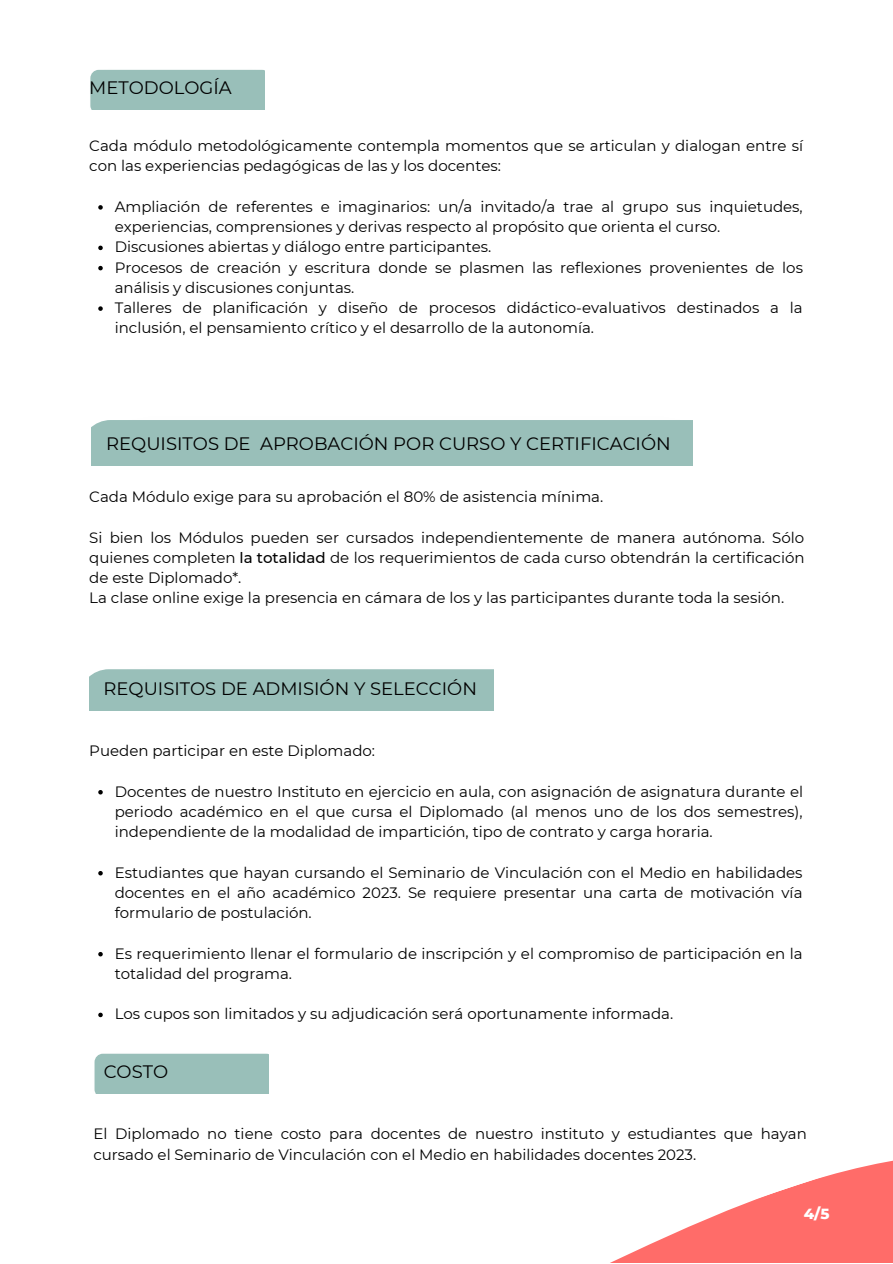
<style>
.page{position:relative;width:893px;height:1264px;background:#fff}
.page>*{position:absolute;margin:0;border:0;box-sizing:border-box;transform-origin:0 0}
.t1{font:18px "Montserrat";color:#000}
.t2{font:15px/20.2px "Montserrat";color:#000}
.t3{font:800 15px "Montserrat";color:#fff}
.s1{font-weight:500}
</style>
<div class="page">
<svg style="left:95px;top:1017px;width:797px;height:245px"></svg>
<div style="left:90px;top:70px;width:175px;height:39px;background:#99bfb9"></div>
<svg style="left:98px;top:205px;width:5px;height:5px"></svg>
<svg style="left:98px;top:246px;width:5px;height:4px"></svg>
<svg style="left:98px;top:266px;width:5px;height:4px"></svg>
<svg style="left:98px;top:306px;width:5px;height:5px"></svg>
<div style="left:91px;top:420px;width:601px;height:46px;background:#99bfb9"></div>
<img style="left:95px;top:1052px;width:174px;height:1px">
<div style="left:94px;top:1053px;width:175px;height:40px;background:#99bfb9"></div>
<div style="left:89px;top:669px;width:404px;height:41px;background:#99bfb9"></div>
<svg style="left:98px;top:790px;width:5px;height:4px"></svg>
<svg style="left:98px;top:871px;width:5px;height:4px"></svg>
<svg style="left:98px;top:952px;width:5px;height:4px"></svg>
<svg style="left:98px;top:1012px;width:5px;height:5px"></svg>
<p class="t1" style="left:89px;top:77px;width:144px">METODOLOGÍA</p>
<p class="t2" style="left:89px;top:136px;width:715px">Cada módulo metodológicamente contempla momentos que se articulan y dialogan entre sí con las experiencias pedagógicas de las y los docentes:</p>
<p class="t2" style="left:115px;top:196px;width:689px">Ampliación de referentes e imaginarios: un/a invitado/a trae al grupo sus inquietudes, experiencias, comprensiones y derivas respecto al propósito que orienta el curso.</p>
<p class="t2" style="left:115px;top:237px;width:378px">Discusiones abiertas y diálogo entre participantes.</p>
<p class="t2" style="left:115px;top:257px;width:689px">Procesos de creación y escritura donde se plasmen las reflexiones provenientes de los análisis y discusiones conjuntas.</p>
<p class="t2" style="left:115px;top:297px;width:689px">Talleres de planificación y diseño de procesos didáctico-evaluativos destinados a la inclusión, el pensamiento crítico y el desarrollo de la autonomía.</p>
<p class="t1" style="left:106px;top:432px;width:566px">REQUISITOS DE APROBACIÓN POR CURSO Y CERTIFICACIÓN</p>
<p class="t2" style="left:89px;top:487px;width:515px">Cada Módulo exige para su aprobación el 80% de asistencia mínima.</p>
<p class="t2" style="left:89px;top:527px;width:716px;text-align:justify">Si bien los Módulos pueden ser cursados independientemente de manera autónoma. Sólo quienes completen <span class="s1">la totalidad</span> de los requerimientos de cada curso obtendrán la certificación de este Diplomado*.</p>
<p class="t2" style="left:89px;top:588px;width:696px">La clase online exige la presencia en cámara de los y las participantes durante toda la sesión.</p>
<p class="t1" style="left:103px;top:677px;width:375px">REQUISITOS DE ADMISIÓN Y SELECCIÓN</p>
<p class="t2" style="left:89px;top:740px;width:287px">Pueden participar en este Diplomado:</p>
<p class="t2" style="left:115px;top:781px;width:689px;text-align:justify">Docentes de nuestro Instituto en ejercicio en aula, con asignación de asignatura durante el periodo académico en el que cursa el Diplomado (al menos uno de los dos semestres), independiente de la modalidad de impartición, tipo de contrato y carga horaria.</p>
<p class="t2" style="left:115px;top:862px;width:689px;text-align:justify">Estudiantes que hayan cursando el Seminario de Vinculación con el Medio en habilidades docentes en el año académico 2023. Se requiere presentar una carta de motivación vía formulario de postulación.</p>
<p class="t2" style="left:115px;top:943px;width:689px">Es requerimiento llenar el formulario de inscripción y el compromiso de participación en la totalidad del programa.</p>
<p class="t2" style="left:115px;top:1003px;width:560px">Los cupos son limitados y su adjudicación será oportunamente informada.</p>
<p class="t1" style="left:104px;top:1060px;width:66px">COSTO</p>
<p class="t2" style="left:93px;top:1123px;width:715px">El Diplomado no tiene costo para docentes de nuestro instituto y estudiantes que hayan cursado el Seminario de Vinculación con el Medio en habilidades docentes 2023.</p>
<p class="t3" style="left:803px;top:1204px;width:27px">4/5</p>
</div>
